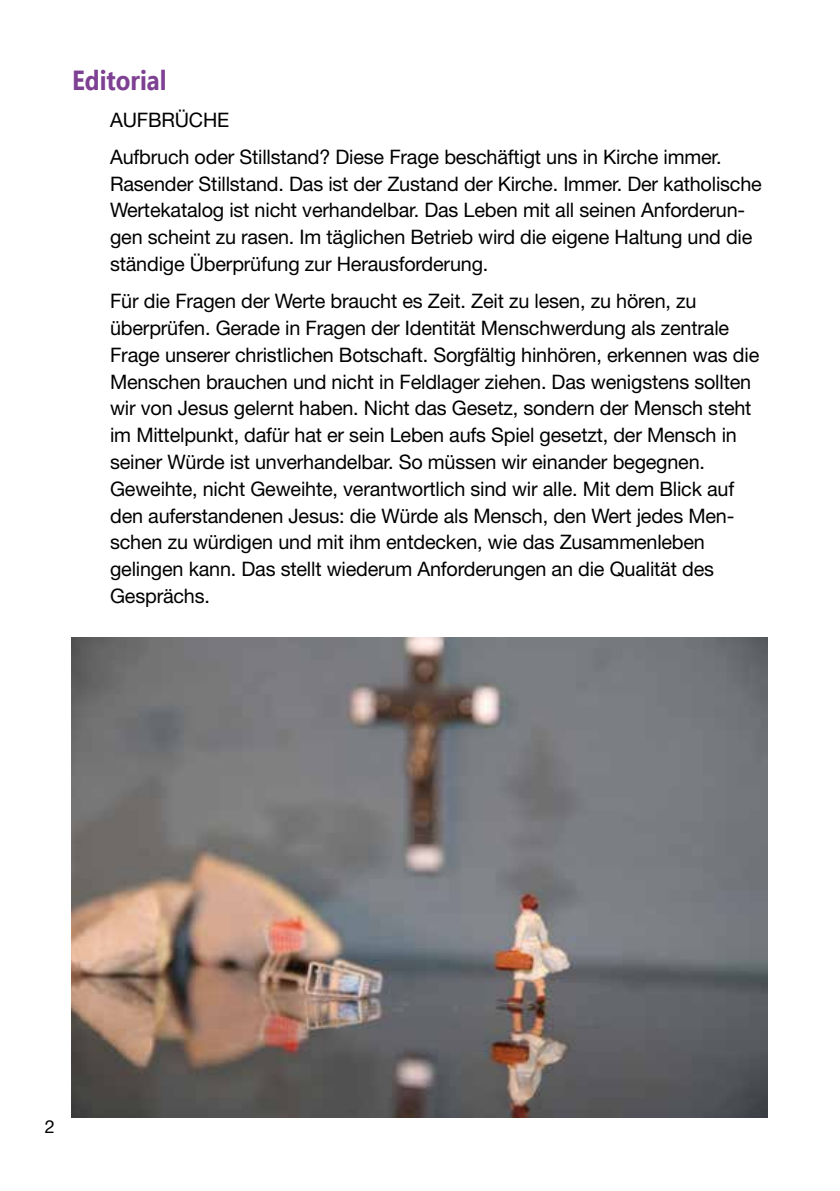
<style>
.page{position:relative;width:840px;height:1191px;background:#fff}
.page>*{position:absolute;margin:0;border:0;box-sizing:border-box;transform-origin:0 0}
.t1{font:700 27.6px "Ebrima";color:#7d4092;scale:.87 1}
.t2{font:20px/26.8px "Helvetica Neue LT";letter-spacing:-.01em;color:#000}
.t3{font:18px "Helvetica Neue LT";color:#000}
</style>
<div class="page">
<img style="left:71px;top:637px;width:696px;height:480px">
<h1 class="t1" style="left:72px;top:59px;width:110px">Editorial</h1>
<p class="t2" style="left:110px;top:101px;width:612px;line-height:37px">AUFBRÜCHE<br>Aufbruch oder Stillstand? Diese Frage beschäftigt uns in Kirche immer.</p>
<p class="t2" style="left:110px;top:170px;width:653px">Rasender Stillstand. Das ist der Zustand der Kirche. Immer. Der katholische Wertekatalog ist nicht verhandelbar. Das Leben mit all seinen Anforderun&shy;gen scheint zu rasen. Im täglichen Betrieb wird die eigene Haltung und die ständige Überprüfung zur Herausforderung.</p>
<p class="t2" style="left:110px;top:287px;width:650px">Für die Fragen der Werte braucht es Zeit. Zeit zu lesen, zu hören, zu überprüfen. Gerade in Fragen der Identität Menschwerdung als zentrale Frage unserer christlichen Botschaft. Sorgfältig hinhören, erkennen was die Menschen brauchen und nicht in Feldlager ziehen. Das wenigstens sollten wir von Jesus gelernt haben. Nicht das Gesetz, sondern der Mensch steht im Mittelpunkt, dafür hat er sein Leben aufs Spiel gesetzt, der Mensch in seiner Würde ist unverhandelbar. So müssen wir einander begegnen.<br>Geweihte, nicht Geweihte, verantwortlich sind wir alle. Mit dem Blick auf den auferstandenen Jesus: die Würde als Mensch, den Wert jedes Men&shy;schen zu würdigen und mit ihm entdecken, wie das Zusammenleben gelingen kann. Das stellt wiederum Anforderungen an die Qualität des Gesprächs.</p>
<p class="t3" style="left:45px;top:1116px;width:12px">2</p>
</div>
